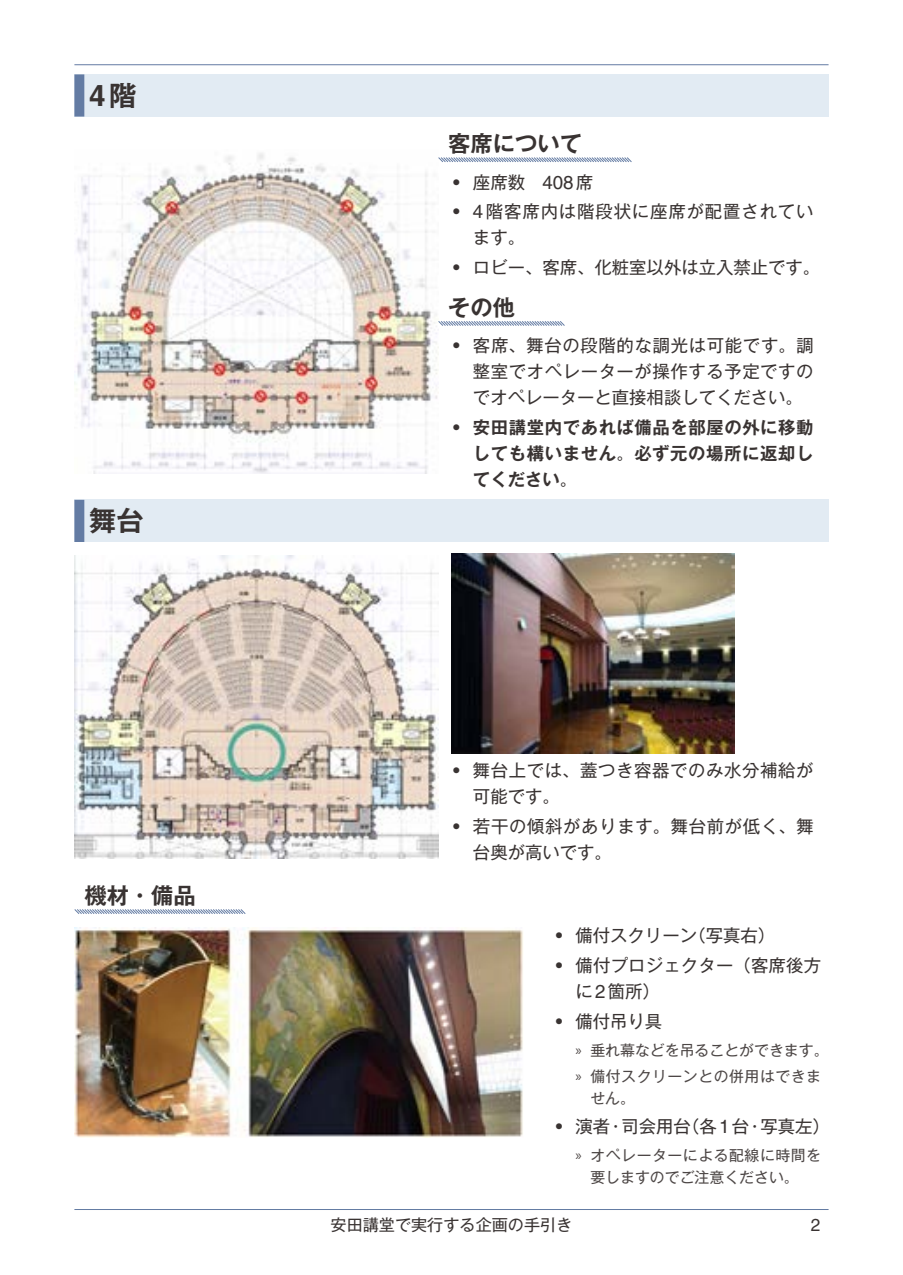
<style>
.page{position:relative;width:903px;height:1275px;background:#fff}
.page>*{position:absolute;margin:0;border:0;box-sizing:border-box;transform-origin:0 0}
.t1{font:700 29.4px "Helvetica";color:#393332}
.t2{font:700 27.3px "Gothic MB101 Pro De";color:#393332}
.t3{font:700 22.4px "Gothic MB101 Pro De";color:#393332}
.t4{font:17.32px/26.1px "Gothic MB101 Pro";letter-spacing:.01em;color:#393332;text-align:justify}
.t5{font:700 17.32px/26.1px "Gothic MB101 Pro De";letter-spacing:.035em;color:#393332;text-align:justify}
.t6{font:17.32px/26.1px "Gothic MB101 Pro";letter-spacing:.04em;color:#393332}
.t7{font:17.32px/26.1px "Gothic MB101 Pro";letter-spacing:.035em;color:#393332}
.t8{font:17.32px/26.1px "Gothic MB101 Pro";letter-spacing:.05em;color:#393332}
.t9{font:17.32px "Helvetica";color:#393332}
.t10{font:16.1px "Gothic MB101 Pro";color:#393332}
.t11{font:14.88px/26.1px "Gothic MB101 Pro";letter-spacing:.035em;color:#4d4746}
.s1{font-family:"Gothic MB101 Pro De";font-size:27.3px}
.s2{font-family:"Helvetica";font-size:18.72px}
.s3{font-family:"Helvetica";font-weight:400;font-size:18.72px}
.s4{font-family:"Gothic MB101 Pro";font-weight:400}
.s5{font-family:"Myriad Pro"}
</style>
<div class="page">
<hr style="left:74px;top:64px;width:754px;height:1px;background:#637ba3">
<hr style="left:74px;top:1209px;width:754px;height:1px;background:#637ba3">
<div style="left:74px;top:74px;width:754px;height:43px;background:#e2ebf3"></div>
<div style="left:74px;top:74px;width:10px;height:43px;background:#637ba3"></div>
<div style="left:74px;top:500px;width:754px;height:42px;background:#e2ebf3"></div>
<div style="left:74px;top:500px;width:10px;height:42px;background:#637ba3"></div>
<svg style="left:74px;top:909px;width:172px;height:5px"></svg>
<img style="left:74px;top:556px;width:364px;height:302px">
<img style="left:451px;top:554px;width:283px;height:200px">
<img style="left:74px;top:153px;width:364px;height:321px">
<svg style="left:437px;top:156px;width:195px;height:7px"></svg>
<svg style="left:437px;top:320px;width:128px;height:7px"></svg>
<img style="left:74px;top:927px;width:449px;height:210px">
<h1 class="t1" style="left:89px;top:78px;width:49px">4<span class="s1">階</span></h1>
<h2 class="t2" style="left:89px;top:498px;width:56px">舞台</h2>
<p class="t3" style="left:84px;top:877px;width:113px">機材・備品</p>
<p class="t3" style="left:448px;top:125px;width:135px">客席について</p>
<p class="t4" style="left:453px;top:167px;width:142px"><span class="s2">•</span> 座席数　<span class="s2">408</span>席</p>
<p class="t8" style="left:473px;top:196px;width:342px;text-indent:-20px"><span class="s2">• 4</span>階客席内は階段状に座席が配置されています。</p>
<p class="t4" style="left:453px;top:252px;width:369px"><span class="s2">•</span> ロビー、客席、化粧室以外は立入禁止です。</p>
<p class="t3" style="left:448px;top:289px;width:68px">その他</p>
<p class="t4" style="left:473px;top:330px;width:342px;text-indent:-20px"><span class="s2">•</span> 客席、舞台の段階的な調光は可能です。調整室でオペレーターが操作する予定ですのでオペレーターと直接相談してください。</p>
<p class="t5" style="left:473px;top:412px;width:342px;text-indent:-20px"><span class="s3">•</span> 安田講堂内であれば備品を部屋の外に移動しても構いません<span class="s4">。</span>必ず元の場所に返却してください<span class="s4">。</span></p>
<p class="t7" style="left:473px;top:755px;width:342px;text-indent:-20px"><span class="s2">•</span> 舞台上では、蓋つき容器でのみ水分補給が可能です。</p>
<p class="t6" style="left:473px;top:811px;width:342px;text-indent:-20px"><span class="s2">•</span> 若干の傾斜があります。舞台前が低く、舞台奥が高いです。</p>
<p class="t4" style="left:556px;top:920px;width:221px"><span class="s2">•</span> 備付スクリーン（写真右）</p>
<p class="t4" style="left:575px;top:950px;width:247px;text-indent:-20px"><span class="s2">•</span> 備付プロジェクター（客席後方に<span class="s2">2</span>箇所）</p>
<p class="t4" style="left:556px;top:1006px;width:108px"><span class="s2">•</span> 備付吊り具</p>
<p class="t11" style="left:575px;top:1035px;width:254px"><span class="s5">»</span> 垂れ幕などを吊ることができます。<span class="s5">»</span> 備付スクリーンとの併用はできま</p>
<p class="t11" style="left:590px;top:1083px;width:46px">せん。</p>
<p class="t4" style="left:556px;top:1111px;width:276px"><span class="s2">•</span> 演者・司会用台（各<span class="s2">1</span>台・写真左）</p>
<p class="t11" style="left:575px;top:1142px;width:247px;line-height:22.4px;text-align:center"><span class="s5">»</span> オペレーターによる配線に時間を要しますのでご注意ください。</p>
<p class="t10" style="left:331px;top:1211px;width:243px">安田講堂で実行する企画の手引き</p>
<p class="t9" style="left:811px;top:1215px;width:11px">2</p>
</div>
